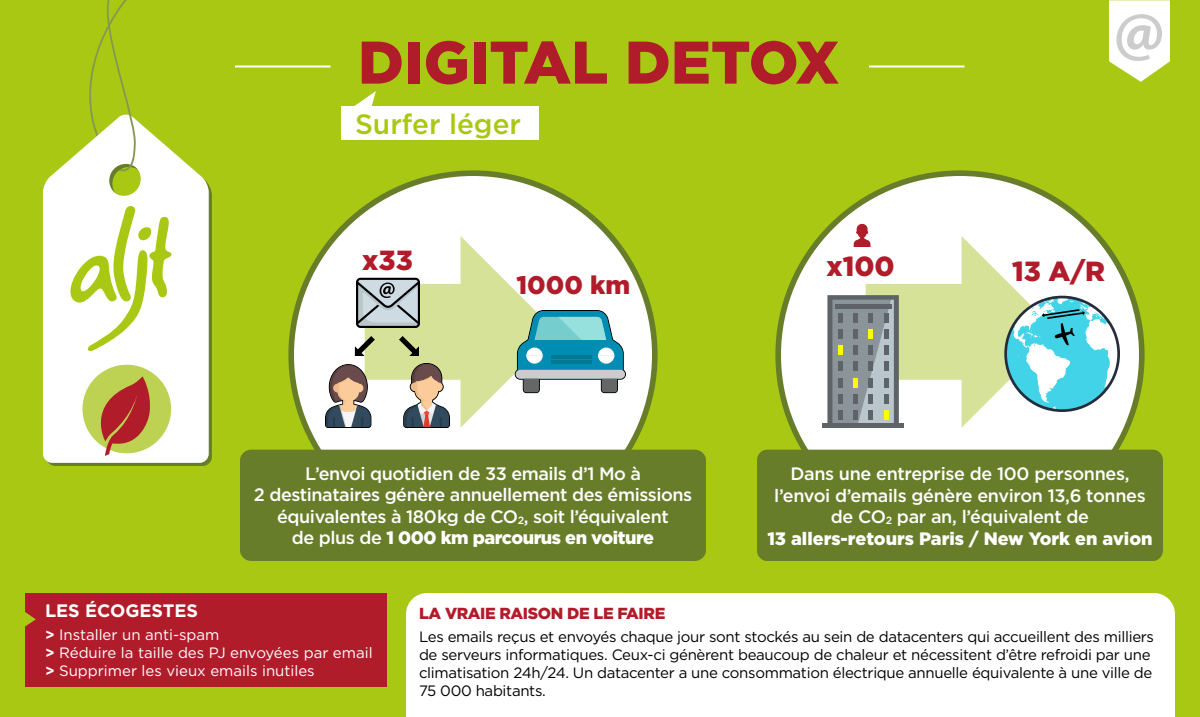
<style>
.page{position:relative;width:1200px;height:717px;background:#a9c813}
.page>*{position:absolute;margin:0;border:0;box-sizing:border-box;transform-origin:0 0}
.t1{font:900 60px "Gotham";color:#b11c2b}
.t2{font:500 28px "Gotham";color:#a9c813}
.t3{font:900 27.6px "Gotham";color:#b11c2b}
.t4{font:900 25.5px "Gotham";color:#b11c2b}
.t5{font:500 18px/21.6px "Gotham";letter-spacing:-.025em;color:#fff;text-align:center}
.t6{font:700 18px "Gotham";color:#fff}
.t7{font:900 16px "Gotham";letter-spacing:-.02em;color:#b11c2b}
.t8{font:15px/18px "Gotham";letter-spacing:-.02em;color:#000}
.t9{font:15px/18px "Gotham";color:#fff}
.s1{font-size:10.5px}
.s2{font-weight:900}
.s3{font-weight:700}
</style>
<div class="page">
<svg style="left:49px;top:186px;width:163px;height:280px"></svg>
<svg style="left:43px;top:151px;width:166px;height:312px;background:#fafbf2"></svg>
<div style="left:82px;top:365px;width:89px;height:88px;background:#bdd152;border-radius:50%"></div>
<div style="left:341px;top:107px;width:198px;height:33px;background:#fff"></div>
<svg style="left:351px;top:91px;width:25px;height:16px"></svg>
<svg style="left:62px;top:0;width:110px;height:352px"></svg>
<div style="left:406px;top:593px;width:769px;height:124px;background:#fff"></div>
<svg style="left:288px;top:170px;width:370px;height:280px;fill:#fff"></svg>
<svg style="left:85px;top:376px;width:67px;height:80px"></svg>
<svg style="left:775px;top:170px;width:370px;height:280px;fill:#fff"></svg>
<svg style="left:866px;top:236px;width:191px;height:192px;background:#eaf0cc"></svg>
<div style="left:25px;top:593px;width:362px;height:94px;background:#b11c2b"></div>
<div style="left:240px;top:450px;width:466px;height:111px;background:#677d29"></div>
<div style="left:757px;top:450px;width:406px;height:111px;background:#677d29"></div>
<svg style="left:365px;top:236px;width:191px;height:192px;background:#eaf0cc"></svg>
<hr style="left:235px;top:66px;width:95px;height:2px;background:#fff">
<hr style="left:869px;top:66px;width:95px;height:2px;background:#fff">
<svg style="left:1109px;top:0;width:61px;height:82px;background:#eaeed6"></svg>
<svg style="left:356px;top:278px;width:64px;height:50px;background:#959fa4"></svg>
<svg style="left:399px;top:336px;width:20px;height:20px"></svg>
<svg style="left:355px;top:336px;width:20px;height:20px"></svg>
<svg style="left:515px;top:310px;width:111px;height:83px;background:#7ab9c1"></svg>
<hr style="left:551px;top:355px;width:41px;height:4px;background:#037893">
<hr style="left:551px;top:361px;width:41px;height:3px;background:#037893">
<svg style="left:325px;top:364px;width:46px;height:64px;background:#9b9088"></svg>
<svg style="left:403px;top:363px;width:47px;height:65px;background:#a79d8e"></svg>
<svg style="left:854px;top:224px;width:17px;height:23px"></svg>
<svg style="left:1004px;top:296px;width:116px;height:116px;background:#8ed4db"></svg>
<svg style="left:827px;top:295px;width:72px;height:128px;background:#8a9392"></svg>
<div style="left:822px;top:423px;width:82px;height:5px;background:#5d6366"></div>
<h1 class="t1" style="left:358px;top:21px;width:483px">DIGITAL DETOX</h1>
<h2 class="t2" style="left:355px;top:106px;width:168px">Surfer léger</h2>
<h3 class="t3" style="left:362px;top:241px;width:52px">x33</h3>
<h3 class="t3" style="left:826px;top:247px;width:70px">x100</h3>
<h3 class="t3" style="left:1012px;top:252px;width:95px">13 A/R</h3>
<h3 class="t4" style="left:516px;top:268px;width:115px">1000 km</h3>
<p class="t5" style="left:254px;top:462px;width:440px">L’envoi quotidien de 33 emails d’1 Mo à<br>2 destinataires génère annuellement des émissions équivalentes à 180 kg de CO<span class="s1">2</span>, soit l’équivalent<br>de plus de <span class="s2">1 000 km parcourus en voiture</span></p>
<p class="t5" style="left:767px;top:463px;width:387px">Dans une entreprise de 100 personnes, l’envoi d’emails génère environ 13,6 tonnes de CO<span class="s1">2</span> par an, l’équivalent de<br><span class="s2">13 allers-retours Paris / New York en avion</span></p>
<p class="t6" style="left:45px;top:599px;width:155px">LES ÉCOGESTES</p>
<p class="t9" style="left:45px;top:626px;width:329px"><span class="s3">&gt;</span> Installer un anti-spam<br><span class="s3">&gt;</span> Réduire la taille des PJ envoyées par email <span class="s3">&gt;</span> Supprimer les vieux emails inutiles</p>
<p class="t7" style="left:419px;top:603px;width:248px">LA VRAIE RAISON DE LE FAIRE</p>
<p class="t8" style="left:419px;top:628px;width:737px">Les emails reçus et envoyés chaque jour sont stockés au sein de datacenters qui accueillent des milliers de serveurs informatiques. Ceux-ci génèrent beaucoup de chaleur et nécessitent d’être refroidi par une climatisation 24h/24. Un datacenter a une consommation électrique annuelle équivalente à une ville de 75 000 habitants.</p>
</div>
